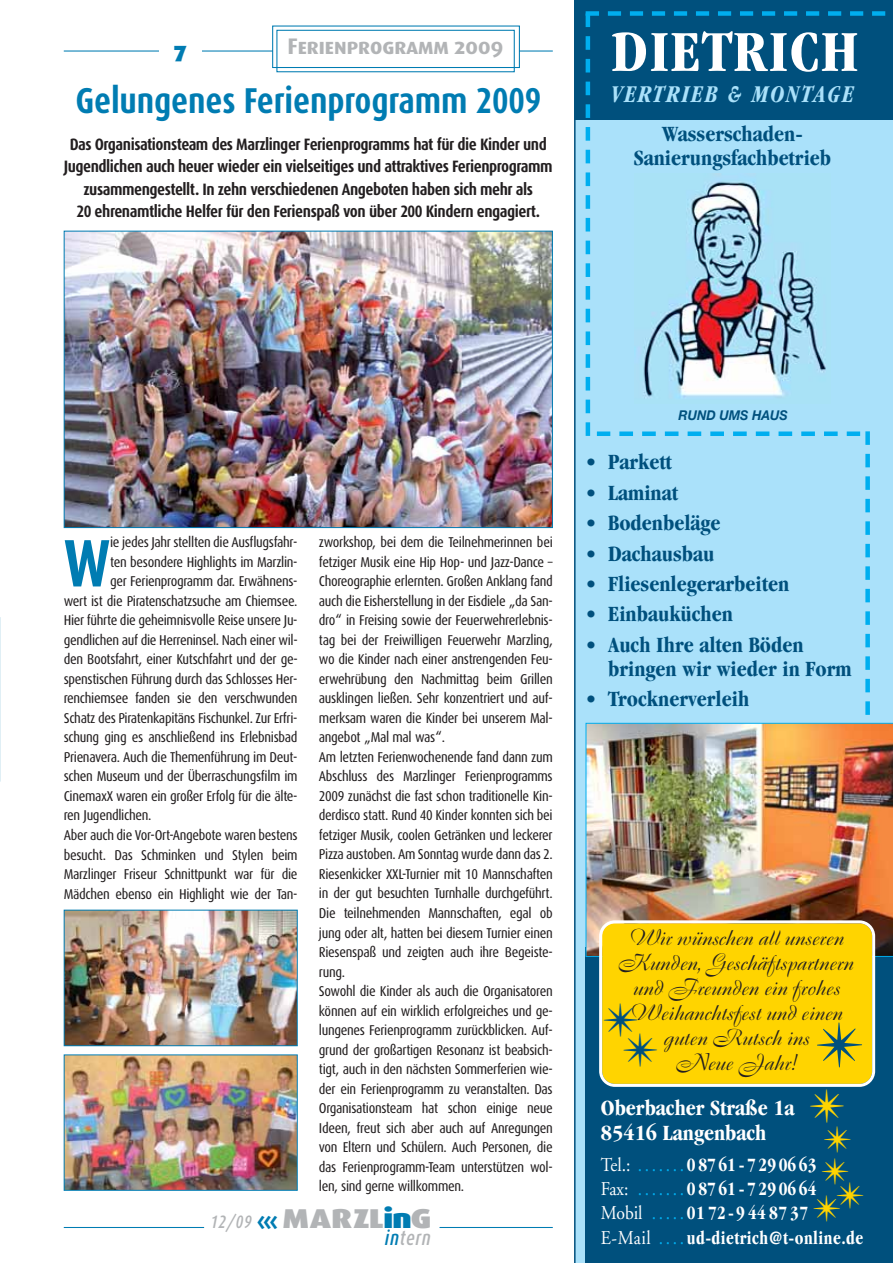
<style>
.page{position:relative;width:893px;height:1263px;background:#fff}
.page>*{position:absolute;margin:0;border:0;box-sizing:border-box;transform-origin:0 0}
.t1{font:700 67.2px "Dax Condensed";color:#007cb2}
.t2{font:700 condensed 59.85px "Garamond";letter-spacing:.025em;color:#fff}
.t3{font:36.3px/31.5px "Zapf Dingbats";color:#ffd400}
.t4{font:700 36px "Dax Condensed";letter-spacing:-.005em;color:#007cb2}
.t5{font:900 27.3px "Dax Wide";letter-spacing:-.015em;color:#b2b4b6}
.t6{font:italic 700 condensed 24.9px "Garamond";letter-spacing:.105em;color:#aae1fa;scale:.9 1}
.t7{font:700 condensed 22.5px/24px "Garamond";color:#00507d}
.t8{font:22.5px/25px "Boulevard";color:#231f20;text-align:center}
.t9{font:700 condensed 22.5px/25.5px "Garamond";color:#fff}
.t10{font:22.5px "Dax Bold Caps";letter-spacing:-.03em;color:#b2b4b6}
.t11{font:22.5px "Dax Black Caps";color:#007cb2}
.t12{font:italic 500 20.7px "Dax Condensed";letter-spacing:.045em;color:#b2b4b6;scale:.91 1}
.t13{font:700 condensed 19.5px/24.5px "Garamond";letter-spacing:.025em;color:#fff;scale:.9 1}
.t14{font:700 16.5px/22.5px "Dax Condensed";letter-spacing:-.03em;color:#231f20;text-align:center}
.t15{font:14.25px/19.5px "Dax Condensed";letter-spacing:-.025em;color:#231f20}
.t16{font:italic 700 13.5px "Helvetica Neue";color:#00507d;scale:.94 1}
.s1{font-family:"Dax Condensed";font-weight:500;font-style:italic;font-size:18px}
.s2{font-weight:700;font-size:28.5px;color:#007cb2}
.s3{color:#007cb2}
.s4{font-family:"Adobe Garamond";font-weight:400;font-stretch:normal}
.s5{font-family:"Adobe Garamond";font-weight:400;font-stretch:normal;color:#00aeef}
</style>
<div class="page">
<hr style="left:64px;top:1227px;width:140px;height:1px;background:#007cb2">
<hr style="left:440px;top:1227px;width:113px;height:1px;background:#007cb2">
<hr style="left:64px;top:50px;width:489px;height:2px;background:#007cb2">
<svg style="left:272px;top:25px;width:248px;height:48px"></svg>
<div style="left:159px;top:30px;width:43px;height:42px;background:#fff"></div>
<img style="left:66px;top:912px;width:230px;height:132px">
<div style="left:64px;top:910px;width:234px;height:136px;border:1px solid #007cb2"></div>
<img style="left:66px;top:1056px;width:230px;height:133px">
<div style="left:64px;top:1054px;width:234px;height:137px;border:1px solid #007cb2"></div>
<img style="left:66px;top:233px;width:485px;height:293px">
<div style="left:64px;top:231px;width:489px;height:297px;border:1px solid #007cb2"></div>
<svg style="left:0;top:617px;width:1px;height:164px"></svg>
<svg style="left:574px;top:119px;width:25px;height:1144px;background:#9ad4ef"></svg>
<div style="left:574px;top:0;width:319px;height:119px;background:#00507d"></div>
<div style="left:586px;top:947px;width:307px;height:316px;background:#00507d"></div>
<div style="left:586px;top:11px;width:13px;height:5px;background:#00aeef"></div>
<svg style="left:586px;top:36px;width:4px;height:386px;background:#36b7e9"></svg>
<hr style="left:586px;top:422px;width:4px;height:14px;background:#00aeef">
<hr style="left:586px;top:14px;width:4px;height:13px;background:#00aeef">
<div style="left:597px;top:431px;width:13px;height:5px;background:#00aeef"></div>
<svg style="left:599px;top:11px;width:294px;height:712px"></svg>
<div style="left:865px;top:431px;width:5px;height:14px;background:#00aeef"></div>
<img style="left:586px;top:723px;width:307px;height:234px">
<svg style="left:599px;top:920px;width:276px;height:167px;background:#fcd510"></svg>
<div style="left:817px;top:1022px;width:45px;height:45px;background:#ffd400"></div>
<div style="left:604px;top:1003px;width:53px;height:63px;background:#ffd400"></div>
<h3 class="t11" style="left:174px;top:37px;width:15px">7</h3>
<h3 class="t10" style="left:288px;top:33px;width:218px">Ferienprogramm 2009</h3>
<h3 class="t4" style="left:75px;top:83px;width:467px">Gelungenes Ferienprogramm 2009</h3>
<p class="t14" style="left:64px;top:133px;width:490px">Das Organisationsteam des Marzlinger Ferienprogramms hat für die Kinder und Jugendlichen auch heuer wieder ein vielseitiges und attraktives Ferienprogramm zusammengestellt. In zehn verschiedenen Angeboten haben sich mehr als<br>20 ehrenamtliche Helfer für den Ferienspaß von über 200 Kindern engagiert.</p>
<h2 class="t2" style="left:611px;top:27px;width:248px">DIETRICH</h2>
<h3 class="t6" style="left:611px;top:84px;width:271px">VERTRIEB &amp; MONTAGE</h3>
<h3 class="t7" style="left:634px;top:124px;width:199px;text-align:center">Wasserschaden-<br>Sanierungsfachbetrieb</h3>
<h1 class="t1" style="left:64px;top:529px;width:48px">W</h1>
<p class="t15" style="left:110px;top:533px;width:189px">ie jedes Jahr stellten die Ausflugsfahr-</p>
<p class="t15" style="left:110px;top:553px;width:189px">ten besondere Highlights im Marzlin-</p>
<p class="t15" style="left:110px;top:572px;width:189px">ger Ferienprogramm dar. Erwähnens-</p>
<p class="t15" style="left:64px;top:592px;width:235px">wert ist die Piratenschatzsuche am Chiemsee.</p>
<p class="t15" style="left:64px;top:611px;width:235px">Hier führte die geheimnisvolle Reise unsere Ju-</p>
<p class="t15" style="left:64px;top:631px;width:235px">gendlichen auf die Herreninsel. Nach einer wil-</p>
<p class="t15" style="left:64px;top:650px;width:235px">den Bootsfahrt, einer Kutschfahrt und der ge-</p>
<p class="t15" style="left:64px;top:670px;width:235px">spenstischen Führung durch das Schlosses Her-</p>
<p class="t15" style="left:64px;top:689px;width:235px">renchiemsee fanden sie den verschwunden</p>
<p class="t15" style="left:64px;top:709px;width:235px">Schatz des Piratenkapitäns Fischunkel. Zur Erfri-</p>
<p class="t15" style="left:64px;top:728px;width:235px">schung ging es anschließend ins Erlebnisbad</p>
<p class="t15" style="left:64px;top:748px;width:235px">Prienavera. Auch die Themenführung im Deut-</p>
<p class="t15" style="left:64px;top:767px;width:235px">schen Museum und der Überraschungsfilm im</p>
<p class="t15" style="left:64px;top:787px;width:235px">CinemaxX waren ein großer Erfolg für die älte-</p>
<p class="t15" style="left:64px;top:806px;width:89px">ren Jugendlichen.</p>
<p class="t15" style="left:64px;top:826px;width:235px">Aber auch die Vor-Ort-Angebote waren bestens</p>
<p class="t15" style="left:64px;top:845px;width:235px">besucht. Das Schminken und Stylen beim</p>
<p class="t15" style="left:64px;top:865px;width:235px">Marzlinger Friseur Schnittpunkt war für die</p>
<p class="t15" style="left:64px;top:884px;width:235px">Mädchen ebenso ein Highlight wie der Tan-</p>
<p class="t15" style="left:319px;top:533px;width:235px">zworkshop, bei dem die Teilnehmerinnen bei fetziger Musik eine Hip Hop- und Jazz-Dance – Choreographie erlernten. Großen Anklang fand auch die Eisherstellung in der Eisdiele „da San&shy;dro“ in Freising sowie der Feuerwehrerlebnis&shy;tag bei der Freiwilligen Feuerwehr Marzling, wo die Kinder nach einer anstrengenden Feu&shy;erwehrübung den Nachmittag beim Grillen ausklingen ließen. Sehr konzentriert und auf&shy;merksam waren die Kinder bei unserem Mal&shy;angebot „Mal mal was“.<br>Am letzten Ferienwochenende fand dann zum Abschluss des Marzlinger Ferienprogramms 2009 zunächst die fast schon traditionelle Kin&shy;derdisco statt. Rund 40 Kinder konnten sich bei fetziger Musik, coolen Getränken und leckerer Pizza austoben. Am Sonntag wurde dann das 2.<br>Riesenkicker XXL-Turnier mit 10 Mannschaften in der gut besuchten Turnhalle durchgeführt.<br>Die teilnehmenden Mannschaften, egal ob jung oder alt, hatten bei diesem Turnier einen Riesenspaß und zeigten auch ihre Begeiste&shy;rung.<br>Sowohl die Kinder als auch die Organisatoren können auf ein wirklich erfolgreiches und ge&shy;lungenes Ferienprogramm zurückblicken. Auf&shy;grund der großartigen Resonanz ist beabsich&shy;tigt, auch in den nächsten Sommerferien wie&shy;der ein Ferienprogramm zu veranstalten. Das Organisationsteam hat schon einige neue Ideen, freut sich aber auch auf Anregungen von Eltern und Schülern. Auch Personen, die das Ferienprogramm-Team unterstützen wol&shy;len, sind gerne willkommen.</p>
<h3 class="t5" style="left:210px;top:1209px;width:223px"><span class="s1">12/09</span> <span class="s2">‹‹‹</span> MARZL<span class="s3">in</span>G</h3>
<h3 class="t12" style="left:385px;top:1226px;width:52px"><span class="s3">in</span>tern</h3>
<p class="t16" style="left:679px;top:407px;width:118px">RUND UMS HAUS</p>
<h3 class="t7" style="left:586px;top:452px;width:88px">• Parkett</h3>
<h3 class="t7" style="left:586px;top:482px;width:94px">• Laminat</h3>
<h3 class="t7" style="left:586px;top:513px;width:136px">• Bodenbeläge</h3>
<h3 class="t7" style="left:586px;top:543px;width:130px">• Dachausbau</h3>
<h3 class="t7" style="left:586px;top:574px;width:205px">• Fliesenlegerarbeiten</h3>
<h3 class="t7" style="left:586px;top:604px;width:149px">• Einbauküchen</h3>
<h3 class="t7" style="left:608px;top:634px;width:245px;text-indent:-22px">• Auch Ihre alten Böden bringen wir wieder in Form</h3>
<h3 class="t7" style="left:586px;top:689px;width:165px">• Trocknerverleih</h3>
<h3 class="t8" style="left:619px;top:928px;width:236px">Wir wünschen all unseren<br>Kunden, Geschäftspartnern und Freunden ein frohes<br>Weihanchtsfest und einen guten Rutsch ins<br>Neue Jahr!</h3>
<h3 class="t9" style="left:601px;top:1096px;width:195px">Oberbacher Straße 1a<br>85416 Langenbach</h3>
<h3 class="t3" style="left:813px;top:1124px;width:53px">✴ ✴ ✴✴</h3>
<h3 class="t13" style="left:601px;top:1154px;width:293px"><span class="s4">Tel.:</span> <span class="s5">.......</span>08761-7290663<br><span class="s4">Fax:</span> <span class="s5">.......</span>08761-7290664<br><span class="s4">Mobil</span> <span class="s5">.....</span>0172-9448737<br><span class="s4">E-Mail</span> <span class="s5">....</span> ud-dietrich@t-online.de</h3>
</div>
